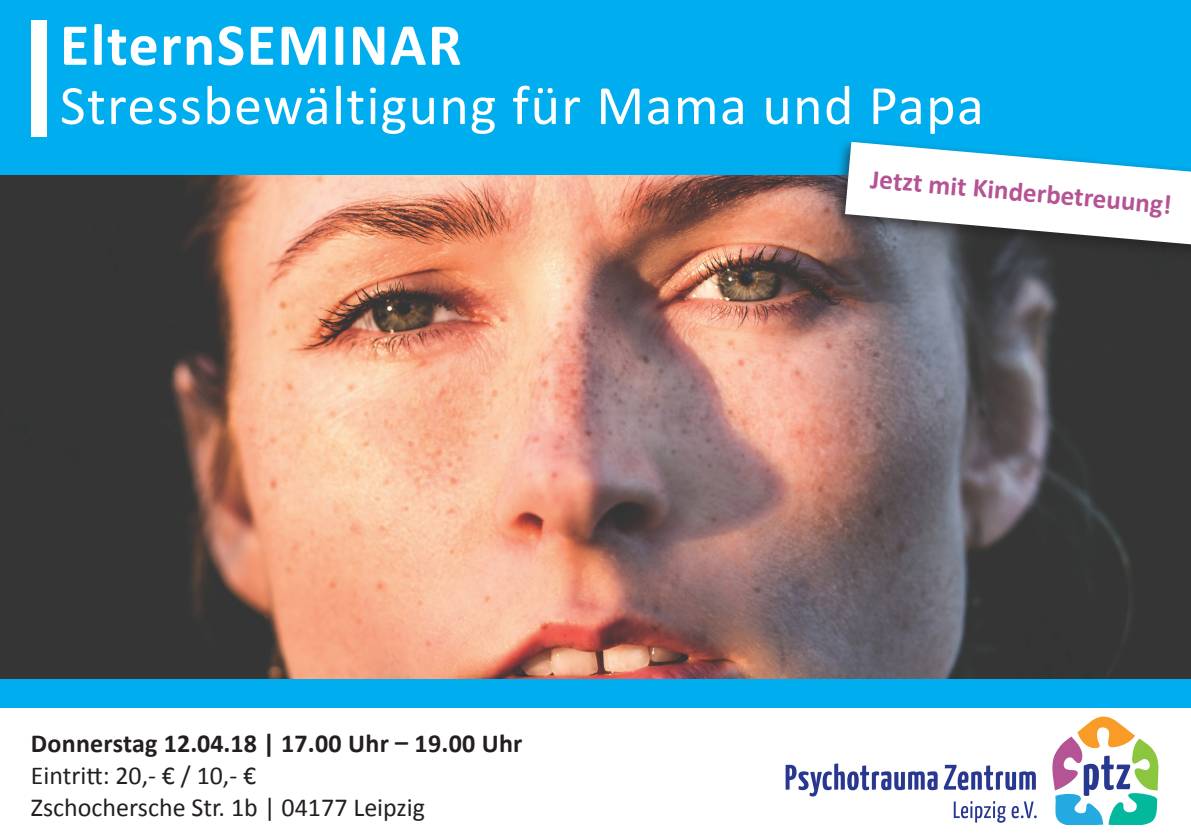
<style>
.page{position:relative;width:1191px;height:840px;background:#fff}
.page>*{position:absolute;margin:0;border:0;box-sizing:border-box;transform-origin:0 0}
.t1{font:700 60px "Calibri";letter-spacing:.025em;color:#fff}
.t2{font:56px "Calibri";letter-spacing:.025em;color:#fff}
.t3{font:700 27.2px "Calibri";color:#b55495}
.t4{font:700 26px "Calibri";letter-spacing:.01em;color:#231f20}
.t5{font:26px "Calibri";color:#231f20}
.t6{font:25.8px "Calibri";color:#231f20}
</style>
<div class="page">
<div style="left:0;top:0;width:1191px;height:707px;background:#00aeef"></div>
<div style="left:31px;top:20px;width:16px;height:117px;background:#fff"></div>
<svg style="left:1052px;top:716px;width:107px;height:108px"></svg>
<svg style="left:785px;top:763px;width:152px;height:33px"></svg>
<svg style="left:943px;top:764px;width:93px;height:25px"></svg>
<svg style="left:953px;top:801px;width:52px;height:21px"></svg>
<svg style="left:1011px;top:801px;width:25px;height:16px"></svg>
<img style="left:0;top:175px;width:1191px;height:503px">
<div style="left:831px;top:136px;width:360px;height:126px;background:#231f20;opacity:.69"></div>
<svg style="left:845px;top:142px;width:346px;height:102px;background:#bfd7e1"></svg>
<h1 class="t1" style="left:60px;top:8px;width:403px">ElternSEMINAR</h1>
<h2 class="t2" style="left:60px;top:71px;width:925px">Stressbewältigung für Mama und Papa</h2>
<p class="t3" style="left:872px;top:162px;width:304px;rotate:5deg">Jetzt mit Kinderbetreuung!</p>
<p class="t4" style="left:31px;top:727px;width:493px">Donnerstag 12.04.18 | 17.00 Uhr – 19.00 Uhr</p>
<p class="t6" style="left:31px;top:759px;width:227px">Eintritt: 20,- € / 10,- €</p>
<p class="t5" style="left:31px;top:791px;width:396px">Zschochersche Str. 1b | 04177 Leipzig</p>
</div>
